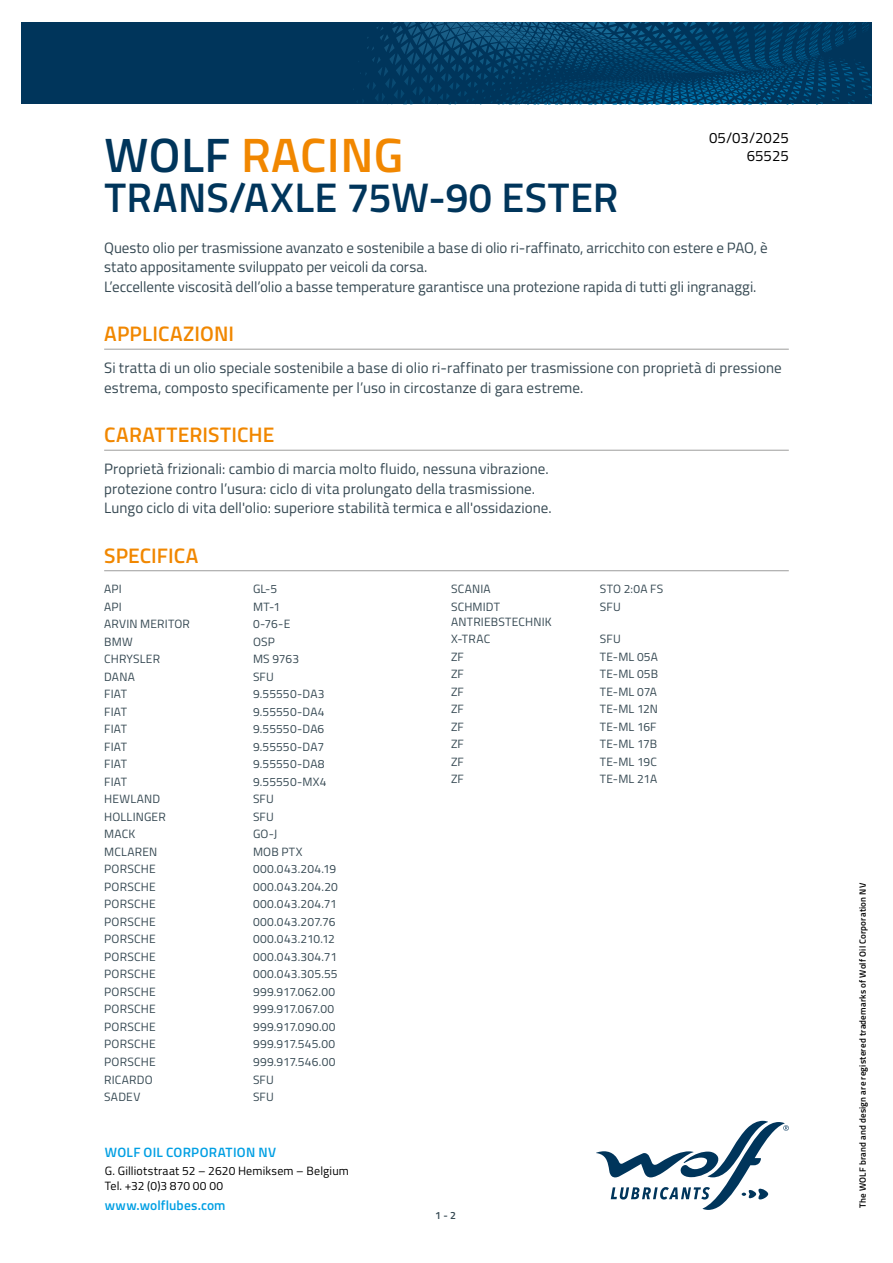
<style>
.page{position:relative;width:893px;height:1263px;background:#fff}
.page>*{position:absolute;margin:0;border:0;box-sizing:border-box;transform-origin:0 0}
.t1{font:600 48.3px "Titillium";letter-spacing:.01em;color:#f18700}
.t2{font:600 41.4px "Titillium";letter-spacing:.01em;color:#00355b}
.t3{font:600 21px "Titillium";letter-spacing:.005em;color:#f18700}
.t4{font:15px/19.5px "Titillium";letter-spacing:.005em;color:#364953}
.t5{font:15px/18px "Titillium";color:#000;text-align:right}
.t6{font:600 13.5px "Titillium";letter-spacing:.015em;color:#009fe3}
.t7{font:12px/15px "Titillium";letter-spacing:.015em;color:#364953}
.t8{font:12px/14.4px "Titillium";letter-spacing:.015em;color:#000}
.t9{font:600 10.5px "Titillium";color:#364953}
.t10{font:600 9px "Titillium";letter-spacing:.025em;color:#000}
.s1{color:#00355b}
</style>
<div class="page">
<svg style="left:596px;top:1121px;width:193px;height:89px"></svg>
<svg style="left:21px;top:22px;width:851px;height:82px;background:#013b62"></svg>
<hr style="left:104px;top:349px;width:685px;height:1px;background:#9d9d9c">
<hr style="left:104px;top:450px;width:685px;height:1px;background:#9d9d9c">
<hr style="left:104px;top:570px;width:685px;height:1px;background:#9d9d9c">
<p class="t5" style="left:709px;top:128px;width:81px">05/03/2025<br>65525</p>
<h1 class="t1" style="left:104px;top:118px;width:301px"><span class="s1">WOLF</span> RACING</h1>
<h2 class="t2" style="left:104px;top:166px;width:515px">TRANS/AXLE 75W-90 ESTER</h2>
<p class="t4" style="left:104px;top:237px;width:665px">Questo olio per trasmissione avanzato e sostenibile a base di olio ri-raffinato, arricchito con estere e PAO, è stato appositamente sviluppato per veicoli da corsa.<br>L’eccellente viscosità dell’olio a basse temperature garantisce una protezione rapida di tutti gli ingranaggi.</p>
<h3 class="t3" style="left:104px;top:318px;width:131px">APPLICAZIONI</h3>
<p class="t4" style="left:104px;top:358px;width:679px">Si tratta di un olio speciale sostenibile a base di olio ri-raffinato per trasmissione con proprietà di pressione estrema, composto specificamente per l’uso in circostanze di gara estreme.</p>
<h3 class="t3" style="left:104px;top:419px;width:172px">CARATTERISTICHE</h3>
<p class="t4" style="left:104px;top:459px;width:449px">Proprietà frizionali: cambio di marcia molto fluido, nessuna vibrazione. protezione contro l’usura: ciclo di vita prolungato della trasmissione.<br>Lungo ciclo di vita dell'olio: superiore stabilità termica e all'ossidazione.</p>
<h3 class="t3" style="left:104px;top:539px;width:96px">SPECIFICA</h3>
<p class="t7" style="left:104px;top:581px;width:19px">API</p>
<p class="t7" style="left:253px;top:581px;width:26px">GL-5</p>
<p class="t7" style="left:104px;top:598px;width:19px">API</p>
<p class="t7" style="left:253px;top:598px;width:29px">MT-1</p>
<p class="t7" style="left:104px;top:616px;width:87px">ARVIN MERITOR</p>
<p class="t7" style="left:253px;top:616px;width:39px">0-76-E</p>
<p class="t7" style="left:104px;top:633px;width:30px">BMW</p>
<p class="t7" style="left:253px;top:633px;width:23px">OSP</p>
<p class="t7" style="left:104px;top:651px;width:57px">CHRYSLER</p>
<p class="t7" style="left:253px;top:651px;width:48px">MS 9763</p>
<p class="t7" style="left:104px;top:668px;width:32px">DANA</p>
<p class="t7" style="left:253px;top:668px;width:22px">SFU</p>
<p class="t7" style="left:104px;top:686px;width:24px">FIAT</p>
<p class="t7" style="left:253px;top:686px;width:73px">9.55550-DA3</p>
<p class="t7" style="left:104px;top:703px;width:24px">FIAT</p>
<p class="t7" style="left:253px;top:703px;width:73px">9.55550-DA4</p>
<p class="t7" style="left:104px;top:721px;width:24px">FIAT</p>
<p class="t7" style="left:253px;top:721px;width:73px">9.55550-DA6</p>
<p class="t7" style="left:104px;top:738px;width:24px">FIAT</p>
<p class="t7" style="left:253px;top:738px;width:73px">9.55550-DA7</p>
<p class="t7" style="left:104px;top:756px;width:24px">FIAT</p>
<p class="t7" style="left:253px;top:756px;width:73px">9.55550-DA8</p>
<p class="t7" style="left:104px;top:773px;width:24px">FIAT</p>
<p class="t7" style="left:253px;top:773px;width:75px">9.55550-MX4</p>
<p class="t7" style="left:104px;top:791px;width:57px">HEWLAND</p>
<p class="t7" style="left:253px;top:791px;width:22px">SFU</p>
<p class="t7" style="left:104px;top:808px;width:63px">HOLLINGER</p>
<p class="t7" style="left:253px;top:808px;width:22px">SFU</p>
<p class="t7" style="left:104px;top:826px;width:33px">MACK</p>
<p class="t7" style="left:253px;top:826px;width:26px">GO-J</p>
<p class="t7" style="left:104px;top:843px;width:55px">MCLAREN</p>
<p class="t7" style="left:253px;top:843px;width:51px">MOB PTX</p>
<p class="t7" style="left:104px;top:861px;width:53px">PORSCHE</p>
<p class="t7" style="left:253px;top:861px;width:85px">000.043.204.19</p>
<p class="t7" style="left:104px;top:878px;width:53px">PORSCHE</p>
<p class="t7" style="left:253px;top:878px;width:86px">000.043.204.20</p>
<p class="t7" style="left:104px;top:896px;width:53px">PORSCHE</p>
<p class="t7" style="left:253px;top:896px;width:85px">000.043.204.71</p>
<p class="t7" style="left:104px;top:914px;width:53px">PORSCHE</p>
<p class="t7" style="left:253px;top:914px;width:84px">000.043.207.76</p>
<p class="t7" style="left:104px;top:931px;width:53px">PORSCHE</p>
<p class="t7" style="left:253px;top:931px;width:83px">000.043.210.12</p>
<p class="t7" style="left:104px;top:949px;width:53px">PORSCHE</p>
<p class="t7" style="left:253px;top:949px;width:86px">000.043.304.71</p>
<p class="t7" style="left:104px;top:966px;width:53px">PORSCHE</p>
<p class="t7" style="left:253px;top:966px;width:86px">000.043.305.55</p>
<p class="t7" style="left:104px;top:984px;width:53px">PORSCHE</p>
<p class="t7" style="left:253px;top:984px;width:84px">999.917.062.00</p>
<p class="t7" style="left:104px;top:1001px;width:53px">PORSCHE</p>
<p class="t7" style="left:253px;top:1001px;width:83px">999.917.067.00</p>
<p class="t7" style="left:104px;top:1019px;width:53px">PORSCHE</p>
<p class="t7" style="left:253px;top:1019px;width:84px">999.917.090.00</p>
<p class="t7" style="left:104px;top:1036px;width:53px">PORSCHE</p>
<p class="t7" style="left:253px;top:1036px;width:84px">999.917.545.00</p>
<p class="t7" style="left:104px;top:1054px;width:53px">PORSCHE</p>
<p class="t7" style="left:253px;top:1054px;width:84px">999.917.546.00</p>
<p class="t7" style="left:104px;top:1071px;width:50px">RICARDO</p>
<p class="t7" style="left:253px;top:1071px;width:22px">SFU</p>
<p class="t7" style="left:104px;top:1089px;width:38px">SADEV</p>
<p class="t7" style="left:253px;top:1089px;width:22px">SFU</p>
<p class="t7" style="left:451px;top:581px;width:41px">SCANIA</p>
<p class="t7" style="left:600px;top:581px;width:65px">STO 2:0A FS</p>
<p class="t7" style="left:451px;top:598px;width:102px">SCHMIDT<br>ANTRIEBSTECHNIK</p>
<p class="t7" style="left:600px;top:598px;width:22px">SFU</p>
<p class="t7" style="left:451px;top:631px;width:41px">X-TRAC</p>
<p class="t7" style="left:600px;top:631px;width:22px">SFU</p>
<p class="t7" style="left:451px;top:649px;width:14px">ZF</p>
<p class="t7" style="left:600px;top:649px;width:60px">TE-ML 05A</p>
<p class="t7" style="left:451px;top:666px;width:14px">ZF</p>
<p class="t7" style="left:600px;top:666px;width:60px">TE-ML 05B</p>
<p class="t7" style="left:451px;top:684px;width:14px">ZF</p>
<p class="t7" style="left:600px;top:684px;width:59px">TE-ML 07A</p>
<p class="t7" style="left:451px;top:701px;width:14px">ZF</p>
<p class="t7" style="left:600px;top:701px;width:60px">TE-ML 12N</p>
<p class="t7" style="left:451px;top:719px;width:14px">ZF</p>
<p class="t7" style="left:600px;top:719px;width:58px">TE-ML 16F</p>
<p class="t7" style="left:451px;top:736px;width:14px">ZF</p>
<p class="t7" style="left:600px;top:736px;width:59px">TE-ML 17B</p>
<p class="t7" style="left:451px;top:754px;width:14px">ZF</p>
<p class="t7" style="left:600px;top:754px;width:59px">TE-ML 19C</p>
<p class="t7" style="left:451px;top:771px;width:14px">ZF</p>
<p class="t7" style="left:600px;top:771px;width:59px">TE-ML 21A</p>
<p class="t6" style="left:105px;top:1142px;width:173px">WOLF OIL CORPORATION NV</p>
<p class="t8" style="left:105px;top:1163px;width:246px">G. Gilliotstraat 52 – 2620 Hemiksem – Belgium<br>Tel. +32 (0)3 870 00 00</p>
<p class="t6" style="left:105px;top:1195px;width:122px">www.wolflubes.com</p>
<p class="t9" style="left:435px;top:1207px;width:22px">1 - 2</p>
<p class="t10" style="left:856px;top:1208px;width:326px;rotate:-90deg">The WOLF brand and design are registered trademarks of Wolf Oil Corporation NV</p>
</div>
